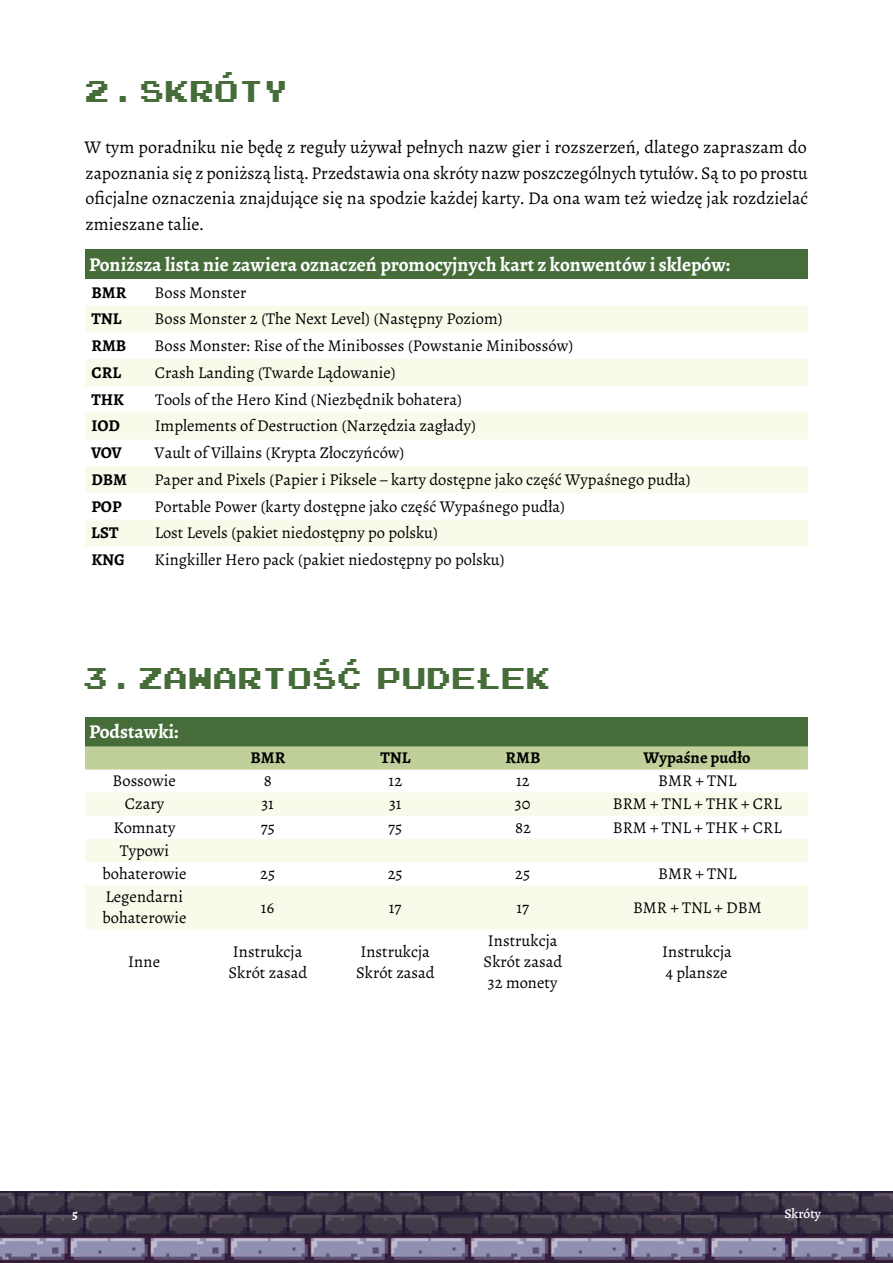
<style>
.page{position:relative;width:893px;height:1263px;background:#fff}
.page>*{position:absolute;margin:0;border:0;box-sizing:border-box;transform-origin:0 0}
.t1{font:30px "Joystix Monospace";color:#466d39}
.Tabele{font:700 19.5px "Alegreya";color:#fff}
.p4_no_indent{font:18px/25.5px "Alegreya";color:#000;text-align:justify}
.Tabele-2{font:16.5px/21px "Alegreya";color:#000}
.Tabele-3{font:700 16.5px "Alegreya";color:#000}
.t2{font:500 13.5px "Alegreya";color:#fff}
.t3{font:700 13.5px "Alegreya";color:#fff}
</style>
<div class="page">
<img style="left:0;top:1191px;width:893px;height:72px">
<div style="left:85px;top:249px;width:723px;height:30px;background:#466d39"></div>
<svg style="left:85px;top:306px;width:723px;height:240px;fill:#f8faea"></svg>
<div style="left:85px;top:717px;width:723px;height:29px;background:#466d39"></div>
<div style="left:85px;top:746px;width:723px;height:23px;background:#c0d09b"></div>
<svg style="left:85px;top:793px;width:723px;height:136px;fill:#f8faea"></svg>
<p class="t1" style="left:84px;top:69px;width:206px">2.SKRÓTY</p>
<p class="p4_no_indent" style="left:84px;top:134px;width:725px">W tym poradniku nie będę z reguły używał pełnych nazw gier i rozszerzeń, dlatego zapraszam do zapoznania się z poniższą listą. Przedstawia ona skróty nazw poszczególnych tytułów. Są to po prostu oficjalne oznaczenia znajdujące się na spodzie każdej karty. Da ona wam też wiedzę jak rozdzielać zmieszane talie.</p>
<p class="Tabele" style="left:89px;top:252px;width:643px">Poniższa lista nie zawiera oznaczeń promocyjnych kart z konwentów i sklepów:</p>
<p class="Tabele-3" style="left:91px;top:281px;width:36px">BMR</p>
<p class="Tabele-2" style="left:155px;top:282px;width:93px">Boss Monster</p>
<p class="Tabele-3" style="left:92px;top:308px;width:32px">TNL</p>
<p class="Tabele-2" style="left:155px;top:308px;width:350px">Boss Monster 2 (The Next Level) (Następny Poziom)</p>
<p class="Tabele-3" style="left:91px;top:335px;width:36px">RMB</p>
<p class="Tabele-2" style="left:155px;top:335px;width:420px">Boss Monster: Rise of the Minibosses (Powstanie Minibossów)</p>
<p class="Tabele-3" style="left:92px;top:362px;width:31px">CRL</p>
<p class="Tabele-2" style="left:155px;top:362px;width:243px">Crash Landing (Twarde Lądowanie)</p>
<p class="Tabele-3" style="left:92px;top:388px;width:34px">THK</p>
<p class="Tabele-2" style="left:155px;top:389px;width:309px">Tools of the Hero Kind (Niezbędnik bohatera)</p>
<p class="Tabele-3" style="left:91px;top:415px;width:30px">IOD</p>
<p class="Tabele-2" style="left:155px;top:415px;width:323px">Implements of Destruction (Narzędzia zagłady)</p>
<p class="Tabele-3" style="left:91px;top:442px;width:32px">VOV</p>
<p class="Tabele-2" style="left:155px;top:442px;width:251px">Vault of Villains (Krypta Złoczyńców)</p>
<p class="Tabele-3" style="left:91px;top:469px;width:37px">DBM</p>
<p class="Tabele-2" style="left:155px;top:469px;width:538px">Paper and Pixels (Papier i Piksele – karty dostępne jako część Wypaśnego pudła)</p>
<p class="Tabele-3" style="left:91px;top:495px;width:32px">POP</p>
<p class="Tabele-2" style="left:155px;top:496px;width:412px">Portable Power (karty dostępne jako część Wypaśnego pudła)</p>
<p class="Tabele-3" style="left:91px;top:522px;width:29px">LST</p>
<p class="Tabele-2" style="left:155px;top:522px;width:285px">Lost Levels (pakiet niedostępny po polsku)</p>
<p class="Tabele-3" style="left:91px;top:549px;width:35px">KNG</p>
<p class="Tabele-2" style="left:155px;top:549px;width:352px">Kingkiller Hero pack (pakiet niedostępny po polsku)</p>
<p class="t1" style="left:83px;top:656px;width:469px">3. ZAWARTOŚĆ PUDEŁEK</p>
<p class="Tabele" style="left:89px;top:719px;width:91px">Podstawki:</p>
<p class="Tabele-3" style="left:250px;top:747px;width:36px">BMR</p>
<p class="Tabele-3" style="left:380px;top:747px;width:32px">TNL</p>
<p class="Tabele-3" style="left:505px;top:747px;width:36px">RMB</p>
<p class="Tabele-3" style="left:643px;top:747px;width:108px">Wypaśne pudło</p>
<p class="Tabele-2" style="left:113px;top:770px;width:65px">Bossowie</p>
<p class="Tabele-2" style="left:264px;top:770px;width:10px">8</p>
<p class="Tabele-2" style="left:388px;top:770px;width:15px">12</p>
<p class="Tabele-2" style="left:516px;top:770px;width:15px">12</p>
<p class="Tabele-2" style="left:658px;top:770px;width:80px">BMR + TNL</p>
<p class="Tabele-2" style="left:125px;top:793px;width:41px">Czary</p>
<p class="Tabele-2" style="left:261px;top:793px;width:14px">31</p>
<p class="Tabele-2" style="left:389px;top:793px;width:14px">31</p>
<p class="Tabele-2" style="left:515px;top:793px;width:17px">30</p>
<p class="Tabele-2" style="left:613px;top:793px;width:170px">BRM + TNL + THK + CRL</p>
<p class="Tabele-2" style="left:113px;top:817px;width:64px">Komnaty</p>
<p class="Tabele-2" style="left:261px;top:817px;width:16px">75</p>
<p class="Tabele-2" style="left:388px;top:817px;width:16px">75</p>
<p class="Tabele-2" style="left:515px;top:817px;width:17px">82</p>
<p class="Tabele-2" style="left:613px;top:817px;width:170px">BRM + TNL + THK + CRL</p>
<p class="Tabele-2" style="left:120px;top:840px;width:51px">Typowi</p>
<p class="Tabele-2" style="left:102px;top:863px;width:86px">bohaterowie</p>
<p class="Tabele-2" style="left:260px;top:863px;width:16px">25</p>
<p class="Tabele-2" style="left:388px;top:863px;width:16px">25</p>
<p class="Tabele-2" style="left:515px;top:863px;width:16px">25</p>
<p class="Tabele-2" style="left:658px;top:863px;width:80px">BMR + TNL</p>
<p class="Tabele-2" style="left:102px;top:886px;width:86px">Legendarni bohaterowie</p>
<p class="Tabele-2" style="left:261px;top:897px;width:15px">16</p>
<p class="Tabele-2" style="left:389px;top:897px;width:14px">17</p>
<p class="Tabele-2" style="left:516px;top:897px;width:14px">17</p>
<p class="Tabele-2" style="left:633px;top:897px;width:130px">BMR + TNL + DBM</p>
<p class="Tabele-2" style="left:128px;top:951px;width:33px">Inne</p>
<p class="Tabele-2" style="left:228px;top:941px;width:80px">Instrukcja<br>Skrót zasad</p>
<p class="Tabele-2" style="left:356px;top:941px;width:80px">Instrukcja<br>Skrót zasad</p>
<p class="Tabele-2" style="left:484px;top:930px;width:80px">Instrukcja<br>Skrót zasad<br>32 monety</p>
<p class="Tabele-2" style="left:662px;top:941px;width:71px">Instrukcja<br>4 plansze</p>
<p class="t3" style="left:72px;top:1207px;width:7px">5</p>
<p class="t2" style="left:784px;top:1204px;width:38px">Skróty</p>
</div>
